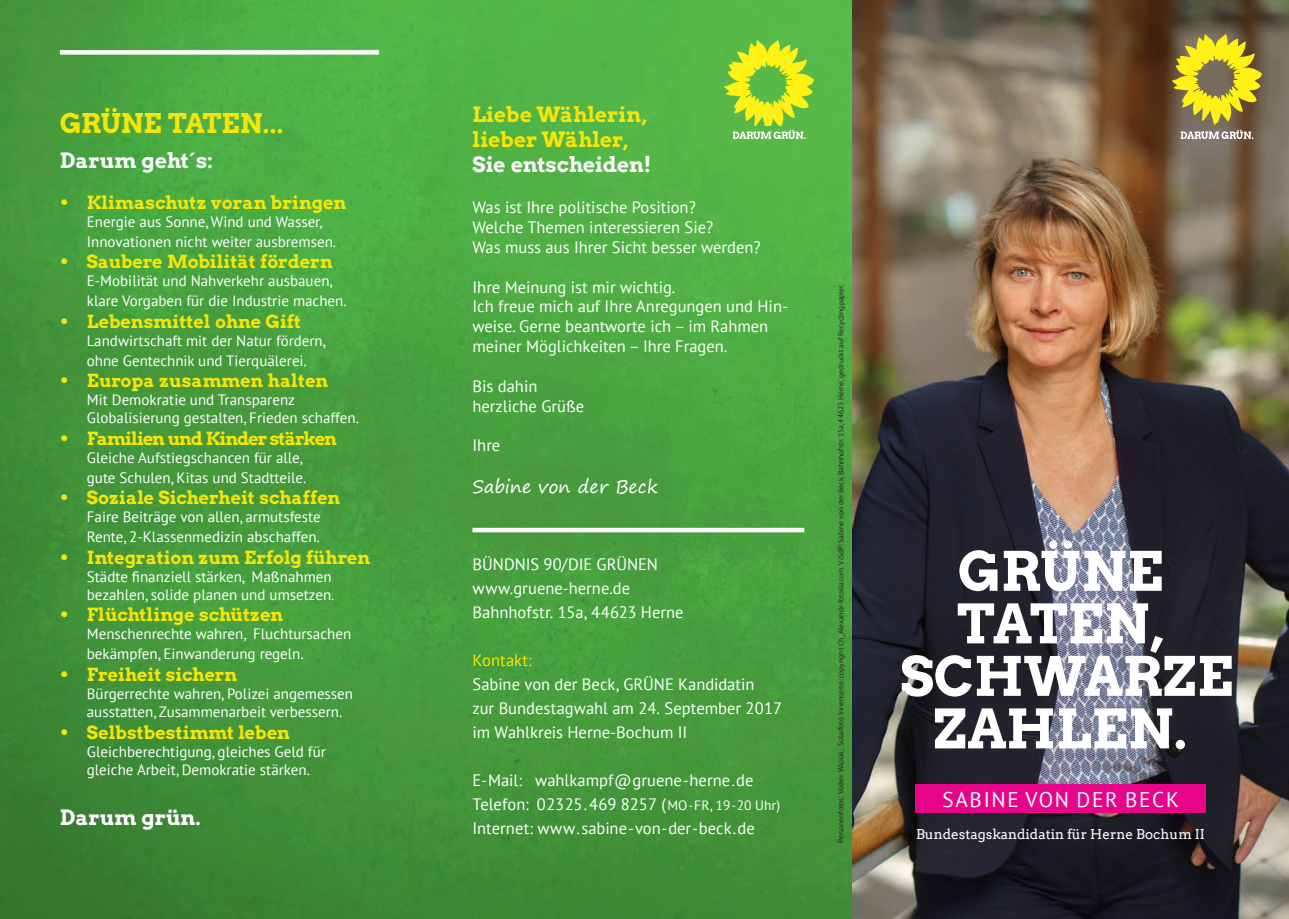
<style>
.page{position:relative;width:1289px;height:919px;background:#fff}
.page>*{position:absolute;margin:0;border:0;box-sizing:border-box;transform-origin:0 0}
.t1{font:54px/52.5px "Arvo Gr 00 F Cn";color:#fff;text-align:center}
.t2{font:27px "Arvo Gruen";letter-spacing:-.015em;color:#f6e508}
.t3{font:21.15px "PT Sans";letter-spacing:.08em;color:#fff}
.t4{font:21px "Arvo Gruen";color:#fff}
.t5{font:21px/25.2px "Arvo Gruen";color:#f6e508}
.t6{font:18px "Arvo Gruen";color:#f6e508}
.t7{font:18px "Arvo Gr 00 F Cn";color:#f6e508}
.t8{font:18px "Arvo Gruen";letter-spacing:-.05em;color:#f6e508}
.t9{font:18px "Segoe Print";color:#fff}
.t10{font:16.5px/24px "PT Sans";color:#fff}
.t11{font:16.5px "PT Sans";letter-spacing:.005em;color:#f6e508}
.t12{font:15px/19.8px "PT Sans";color:#fff}
.t13{font:13.5px "Arvo";color:#fff}
.t14{font:7.5px "PT Sans";color:#231f20}
.s1{font-size:16.5px}
.s2{font-size:13.5px}
</style>
<div class="page">
<img style="left:851px;top:1px;width:437px;height:917px">
<img style="left:0;top:1px;width:851px;height:917px">
<svg style="left:1171px;top:34px;width:91px;height:105px;background:#ac9d3c"></svg>
<div style="left:915px;top:784px;width:290px;height:29px;background:#e80489"></div>
<div style="left:472px;top:527px;width:332px;height:5px;background:#fff"></div>
<svg style="left:724px;top:40px;width:90px;height:99px;background:#a3d239"></svg>
<div style="left:60px;top:50px;width:319px;height:5px;background:#fff"></div>
<h2 class="t2" style="left:60px;top:105px;width:225px">GRÜNE TATEN...</h2>
<h3 class="t4" style="left:60px;top:145px;width:154px">Darum geht´s:</h3>
<p class="t7" style="left:60px;top:190px;width:288px">• Klimaschutz voran bringen</p>
<p class="t12" style="left:87px;top:211px;width:251px">Energie aus Sonne, Wind und Wasser,<br>Innovationen nicht weiter ausbremsen.</p>
<p class="t7" style="left:60px;top:249px;width:274px">• Saubere Mobilität fördern</p>
<p class="t12" style="left:87px;top:271px;width:261px">E-Mobilität und Nahverkehr ausbauen, klare Vorgaben für die Industrie machen.</p>
<p class="t7" style="left:60px;top:309px;width:243px">• Lebensmittel ohne Gift</p>
<p class="t12" style="left:87px;top:330px;width:240px">Landwirtschaft mit der Natur fördern, ohne Gentechnik und Tierquälerei.</p>
<p class="t6" style="left:60px;top:368px;width:270px">• Europa zusammen halten</p>
<p class="t12" style="left:87px;top:390px;width:273px;line-height:18px">Mit Demokratie und Transparenz<br>Globalisierung gestalten, Frieden schaffen.</p>
<p class="t8" style="left:60px;top:426px;width:279px">• Familien und Kinder stärken</p>
<p class="t12" style="left:87px;top:447px;width:221px">Gleiche Aufstiegschancen für alle, gute Schulen, Kitas und Stadtteile.</p>
<p class="t6" style="left:60px;top:485px;width:282px">• Soziale Sicherheit schaffen</p>
<p class="t12" style="left:87px;top:507px;width:235px">Faire Beiträge von allen, armutsfeste<br>Rente, 2-Klassenmedizin abschaffen.</p>
<p class="t6" style="left:60px;top:544px;width:312px">• Integration zum Erfolg führen</p>
<p class="t12" style="left:87px;top:567px;width:249px;line-height:18px">Städte finanziell stärken, Maßnahmen bezahlen, solide planen und umsetzen.</p>
<p class="t6" style="left:60px;top:602px;width:225px">• Flüchtlinge schützen</p>
<p class="t12" style="left:87px;top:624px;width:266px">Menschenrechte wahren, Fluchtursachen bekämpfen, Einwanderung regeln<span class="s1">.</span></p>
<p class="t6" style="left:60px;top:661px;width:179px">• Freiheit sichern</p>
<p class="t12" style="left:87px;top:684px;width:268px;line-height:18px">Bürgerrechte wahren, Polizei angemessen ausstatten, Zusammenarbeit verbessern.</p>
<p class="t6" style="left:60px;top:719px;width:232px">• Selbstbestimmt leben</p>
<p class="t12" style="left:87px;top:741px;width:240px;line-height:18px">Gleichberechtigung, gleiches Geld für gleiche Arbeit, Demokratie stärken.</p>
<h3 class="t4" style="left:60px;top:802px;width:143px">Darum grün.</h3>
<h3 class="t5" style="left:472px;top:100px;width:176px">Liebe Wählerin, lieber Wähler,</h3>
<h3 class="t4" style="left:472px;top:150px;width:180px">Sie entscheiden!</h3>
<p class="t10" style="left:472px;top:197px;width:290px;line-height:19.8px">Was ist Ihre politische Position?<br>Welche Themen interessieren Sie?<br>Was muss aus Ihrer Sicht besser werden?</p>
<p class="t10" style="left:472px;top:276px;width:317px;line-height:19.8px">Ihre Meinung ist mir wichtig.<br>Ich freue mich auf Ihre Anregungen und Hin&shy;weise. Gerne beantworte ich – im Rahmen meiner Möglichkeiten – Ihre Fragen.</p>
<p class="t10" style="left:472px;top:375px;width:113px;line-height:19.8px">Bis dahin herzliche Grüße</p>
<p class="t10" style="left:472px;top:433px;width:29px">Ihre</p>
<p class="t9" style="left:472px;top:470px;width:187px">Sabine von der Beck</p>
<p class="t10" style="left:472px;top:551px;width:213px">BÜNDNIS 90/DIE GRÜNEN www.gruene-herne.de<br>Bahnhofstr. 15a, 44623 Herne</p>
<p class="t11" style="left:472px;top:649px;width:61px">Kontakt:</p>
<p class="t10" style="left:472px;top:671px;width:311px">Sabine von der Beck, GRÜNE Kandidatin<br>zur Bundestagwahl am 24. September 2017 im Wahlkreis Herne-Bochum II</p>
<p class="t10" style="left:472px;top:767px;width:309px">E-Mail: wahlkampf@gruene-herne.de<br>Telefon: 02325.469 8257 (<span class="s2">MO-FR, 19-20 Uhr)<br></span>Internet: www.sabine-von-der-beck.de</p>
<p class="t14" style="left:835px;top:843px;width:560px;rotate:-90deg">Personenfotos: Volker Wiciok, Solarfoto Innenseite: copyright Ch_Alexandr-fotolia.com. ViSdP: Sabine von der Beck, Bahnhofstr. 15a, 44623 Herne, gedruckt auf Recyclingpapier.</p>
<h1 class="t1" style="left:900px;top:542px;width:334px">GRÜNE<br>TATEN,<br>SCHWARZE<br>ZAHLEN.</h1>
<h3 class="t3" style="left:942px;top:785px;width:238px">SABINE VON DER BECK</h3>
<p class="t13" style="left:916px;top:825px;width:290px">Bundestagskandidatin für Herne Bochum II</p>
</div>
